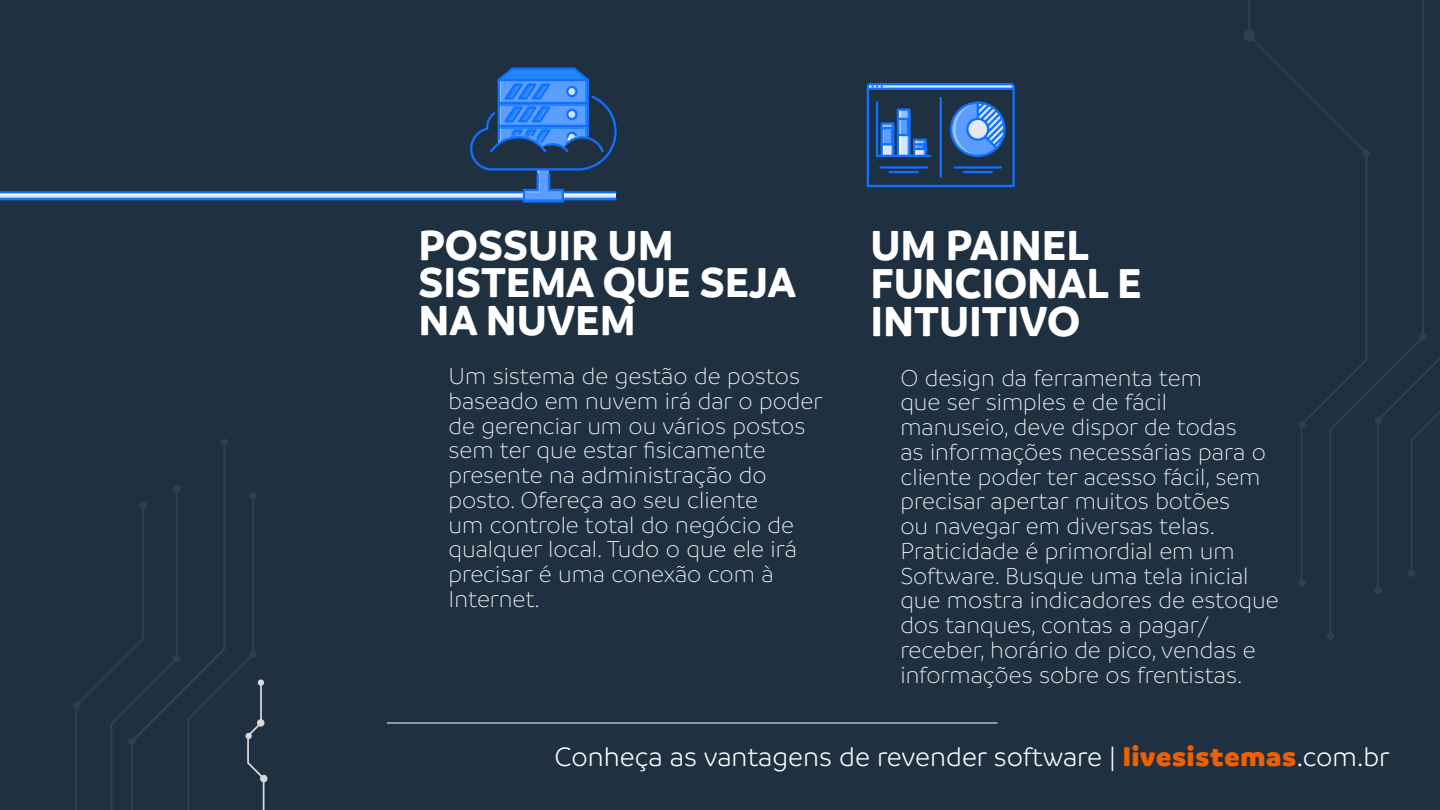
<style>
.page{position:relative;width:1440px;height:810px;background:#fff}
.page>*{position:absolute;margin:0;border:0;box-sizing:border-box;transform-origin:0 0}
.t1{font:700 45px/37.5px "Branding";color:#fff}
.t2{font:300 28.5px "Branding";color:#fff}
.t3{font:300 24.75px/24.8px "Branding";color:#fff}
.s1{font-weight:900;color:#f16000}
</style>
<div class="page">
<div style="left:1px;top:0;width:1439px;height:810px;background:#1f3141"></div>
<hr style="left:387px;top:723px;width:611px;height:1px;background:#fff">
<div style="left:221px;top:439px;width:7px;height:7px;background:#2f3f4e;border-radius:50%"></div>
<svg style="left:1248px;top:0;width:81px;height:579px"></svg>
<svg style="left:1329px;top:0;width:95px;height:633px"></svg>
<div style="left:1244px;top:30px;width:11px;height:11px;background:#2f3f4e;border-radius:50%"></div>
<div style="left:1363px;top:150px;width:7px;height:7px;background:#2f3f4e;border-radius:50%"></div>
<div style="left:1419px;top:333px;width:8px;height:8px;background:#2f3f4e;border-radius:50%"></div>
<div style="left:1298px;top:421px;width:8px;height:7px;background:#2f3f4e;border-radius:50%"></div>
<div style="left:1375px;top:587px;width:7px;height:7px;background:#2f3f4e;border-radius:50%"></div>
<div style="left:1327px;top:633px;width:7px;height:7px;background:#2f3f4e;border-radius:50%"></div>
<div style="left:1408px;top:570px;width:7px;height:7px;background:#2f3f4e;border-radius:50%"></div>
<div style="left:1298px;top:579px;width:7px;height:8px;background:#2f3f4e;border-radius:50%"></div>
<div style="left:1374px;top:417px;width:8px;height:7px;background:#2f3f4e;border-radius:50%"></div>
<svg style="left:73px;top:446px;width:194px;height:364px"></svg>
<div style="left:260px;top:775px;width:8px;height:7px;background:#d9d9d9;border-radius:50%"></div>
<div style="left:257px;top:719px;width:7px;height:8px;background:#d9d9d9;border-radius:50%"></div>
<div style="left:245px;top:733px;width:7px;height:6px;background:#d9d9d9;border-radius:50%"></div>
<div style="left:258px;top:679px;width:6px;height:7px;background:#d9d9d9;border-radius:50%"></div>
<svg style="left:0;top:67px;width:617px;height:136px"></svg>
<svg style="left:867px;top:83px;width:148px;height:104px"></svg>
<h1 class="t1" style="left:418px;top:226px;width:379px">POSSUIR UM<br>SISTEMA QUE SEJA<br>NA NUVEM</h1>
<p class="t3" style="left:448px;top:364px;width:376px">Um sistema de gestão de postos baseado em nuvem irá dar o poder de gerenciar um ou vários postos sem ter que estar fisicamente presente na administração do posto. Ofereça ao seu cliente<br>um controle total do negócio de qualquer local. Tudo o que ele irá precisar é uma conexão com à<br>Internet.</p>
<h1 class="t1" style="left:870px;top:226px;width:273px;line-height:38.2px">UM PAINEL<br>FUNCIONAL E<br>INTUITIVO</h1>
<p class="t3" style="left:900px;top:366px;width:380px">O design da ferramenta tem<br>que ser simples e de fácil manuseio, deve dispor de todas<br>as informações necessárias para o cliente poder ter acesso fácil, sem precisar apertar muitos botões<br>ou navegar em diversas telas.<br>Praticidade é primordial em um<br>Software. Busque uma tela inicial que mostra indicadores de estoque dos tanques, contas a pagar/ receber, horário de pico, vendas e informações sobre os frentistas.</p>
<p class="t2" style="left:554px;top:742px;width:837px">Conheça as vantagens de revender software | <span class="s1">livesistemas</span>.com.br</p>
</div>
